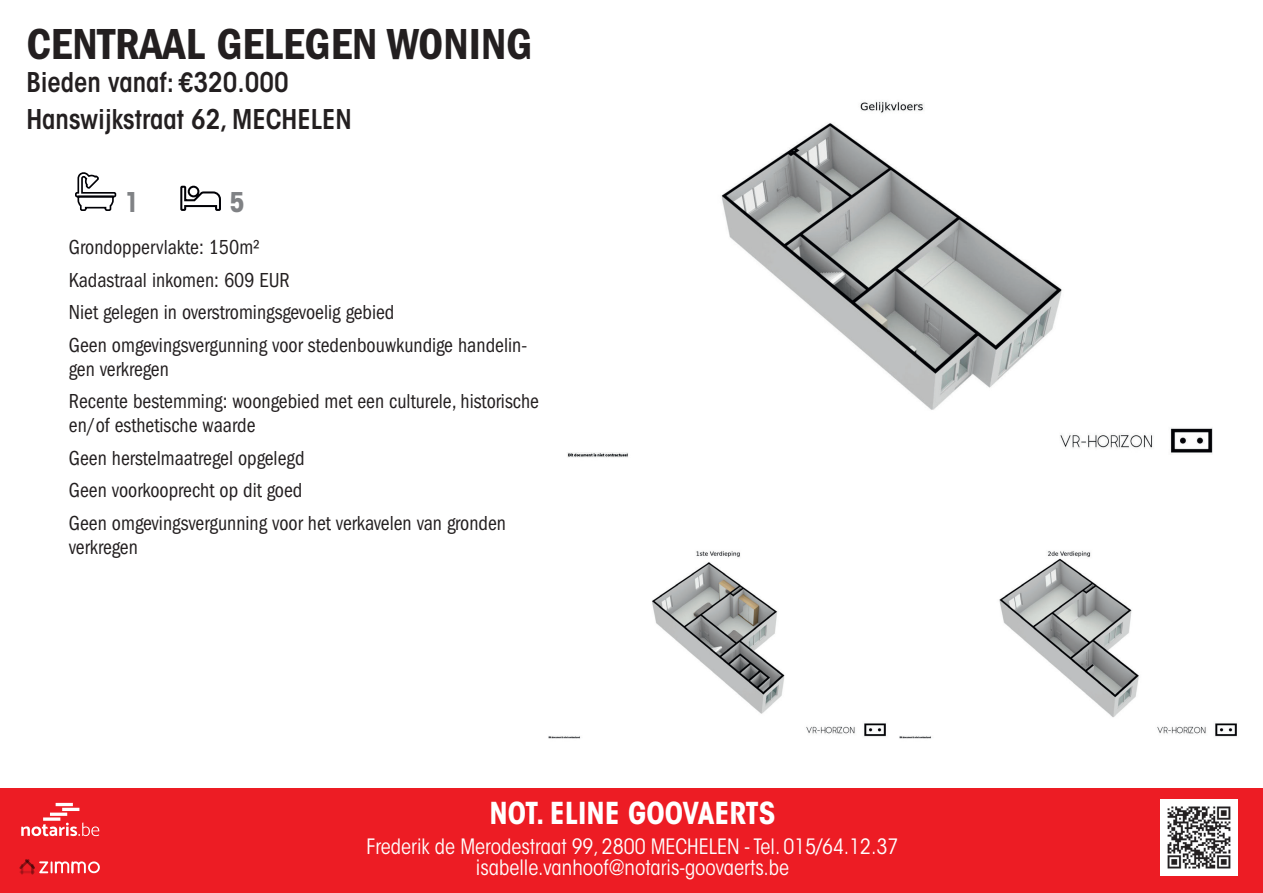
<style>
.page{position:relative;width:1263px;height:893px;background:#fff}
.page>*{position:absolute;margin:0;border:0;box-sizing:border-box;transform-origin:0 0}
.subjectTitle{font:45px "ITC Franklin Gothic Std Dm Cd";color:#231f20}
.notaryName{font:700 condensed 30px "ITC Avant Garde Std";color:#fff}
.subjectAddress{font:600 condensed 27px "ITC Avant Garde Std";color:#231f20}
.subjectPrice{font:600 condensed 27px "ITC Avant Garde Std";color:#231f20}
.IMAGE{font:700 condensed 27px "ITC Avant Garde Std";color:#808285}
.t1{font:condensed 21px/24px "ITC Franklin Gothic Std";color:#231f20;scale:.95 1}
.notaryAddress{font:condensed 21px "ITC Avant Garde Std";color:#fff}
.notaryTelMail{font:condensed 21px "ITC Avant Garde Std";color:#fff}
</style>
<div class="page">
<img style="left:567px;top:101px;width:646px;height:357px">
<img style="left:548px;top:551px;width:338px;height:188px">
<img style="left:899px;top:551px;width:338px;height:188px">
<div style="left:0;top:788px;width:1263px;height:105px;background:#ed1c24"></div>
<svg style="left:19px;top:859px;width:81px;height:14px"></svg>
<svg style="left:21px;top:822px;width:78px;height:14px"></svg>
<hr style="left:56px;top:803px;width:17px;height:3px;background:#fff">
<hr style="left:62px;top:808px;width:17px;height:3px;background:#fff">
<hr style="left:50px;top:813px;width:17px;height:3px;background:#fff">
<svg style="left:43px;top:817px;width:17px;height:4px"></svg>
<svg style="left:75px;top:172px;width:42px;height:39px"></svg>
<svg style="left:180px;top:185px;width:41px;height:26px"></svg>
<img style="left:1161px;top:799px;width:76px;height:77px">
<p class="subjectTitle" style="left:26px;top:18px;width:507px">CENTRAAL GELEGEN WONING</p>
<p class="subjectPrice" style="left:26px;top:65px;width:264px">Bieden vanaf: €320.000</p>
<p class="subjectAddress" style="left:26px;top:102px;width:327px">Hanswijkstraat 62, MECHELEN</p>
<p class="IMAGE" style="left:124px;top:185px;width:17px">1</p>
<p class="IMAGE" style="left:229px;top:185px;width:17px">5</p>
<p class="t1" style="left:69px;top:236px;width:203px">Grondoppervlakte: 150m²</p>
<p class="t1" style="left:69px;top:268px;width:234px">Kadastraal inkomen: 609 EUR</p>
<p class="t1" style="left:69px;top:301px;width:344px">Niet gelegen in overstromingsgevoelig gebied</p>
<p class="t1" style="left:69px;top:333px;width:484px">Geen omgevingsvergunning voor stedenbouwkundige handelin&shy;gen verkregen</p>
<p class="t1" style="left:69px;top:390px;width:496px">Recente bestemming: woongebied met een culturele, historische en/of esthetische waarde</p>
<p class="t1" style="left:69px;top:446px;width:250px">Geen herstelmaatregel opgelegd</p>
<p class="t1" style="left:69px;top:479px;width:247px">Geen voorkooprecht op dit goed</p>
<p class="t1" style="left:69px;top:511px;width:462px">Geen omgevingsvergunning voor het verkavelen van gronden verkregen</p>
<p class="notaryName" style="left:489px;top:794px;width:287px">NOT. ELINE GOOVAERTS</p>
<p class="notaryAddress" style="left:366px;top:834px;width:533px">Frederik de Merodestraat 99, 2800 MECHELEN - Tel. 015/64.12.37</p>
<p class="notaryTelMail" style="left:476px;top:855px;width:315px">isabelle.vanhoof@notaris-goovaerts.be</p>
</div>
